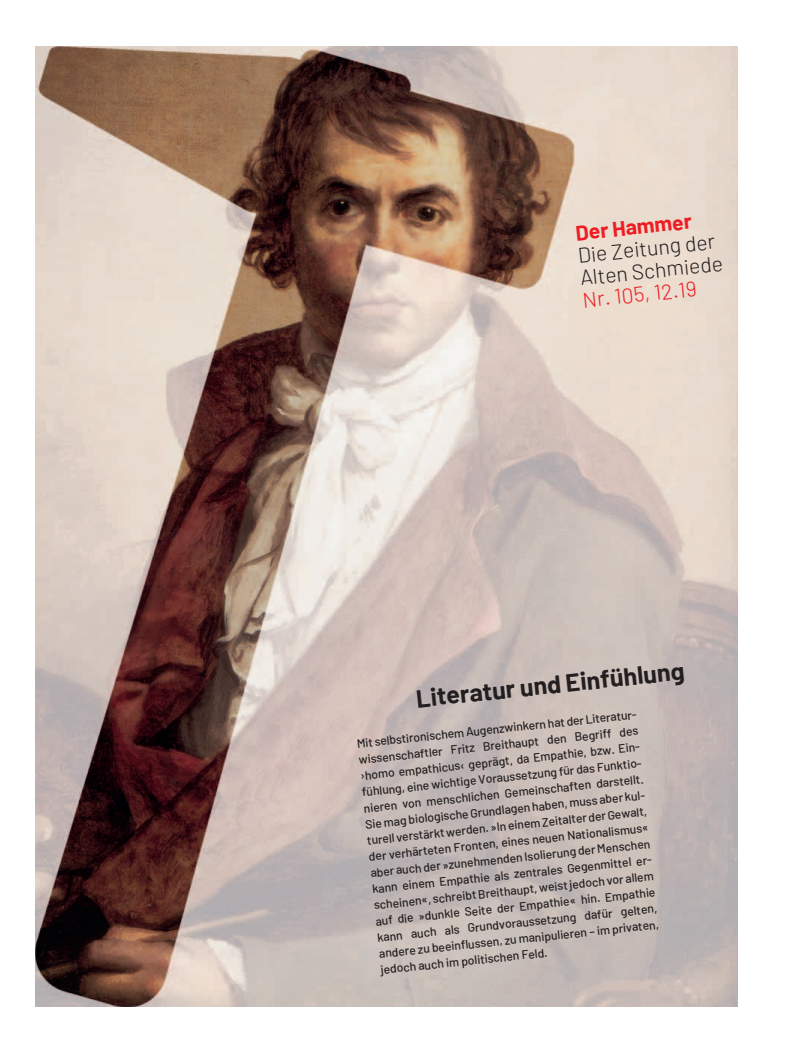
<style>
.page{position:relative;width:798px;height:1063px;background:#fff}
.page>*{position:absolute;margin:0;border:0;box-sizing:border-box;transform-origin:0 0}
.t1{font:700 25px "Barlow";color:#231f20}
.t2{font:300 21.25px/22.5px "Barlow";color:#231f20}
.t3{font:300 21.25px "Barlow";color:#ee1d23}
.t4{font:700 21.25px "Barlow";color:#ee1d23}
.t5{font:500 12.12px/16.2px "Barlow";color:#231f20;text-align:justify}
</style>
<div class="page">
<img style="left:35px;top:46px;width:702px;height:960px">
<h2 class="t4" style="left:574px;top:226px;width:118px;rotate:-6deg">Der Hammer</h2>
<h2 class="t2" style="left:577px;top:247px;width:145px;rotate:-6deg">Die Zeitung der<br>Alten Schmiede</h2>
<h2 class="t3" style="left:581px;top:293px;width:116px;rotate:-6deg">Nr. 105, 12.19</h2>
<h1 class="t1" style="left:415px;top:690px;width:271px;rotate:-6deg">Literatur und Einfühlung</h1>
<p class="t5" style="left:356px;top:737px;width:284px;rotate:-6deg">Mit selbstironischem Augenzwinkern hat der Literatur&shy;wissenschaftler Fritz Breithaupt den Begriff des ›homo empathicus‹ geprägt, da Empathie, bzw. Ein&shy;fühlung, eine wichtige Voraussetzung für das Funktio&shy;nieren von menschlichen Gemeinschaften darstellt.<br>Sie mag biologische Grundlagen haben, muss aber kul&shy;turell verstärkt werden. »In einem Zeitalter der Gewalt, der verhärteten Fronten, eines neuen Nationalismus« aber auch der »zunehmenden Isolierung der Menschen kann einem Empathie als zentrales Gegenmittel er&shy;scheinen«, schreibt Breithaupt, weist jedoch vor allem auf die »dunkle Seite der Empathie« hin. Empathie kann auch als Grundvoraussetzung dafür gelten, andere zu beeinfl ussen, zu manipulieren – im privaten, jedoch auch im politischen Feld.</p>
</div>
